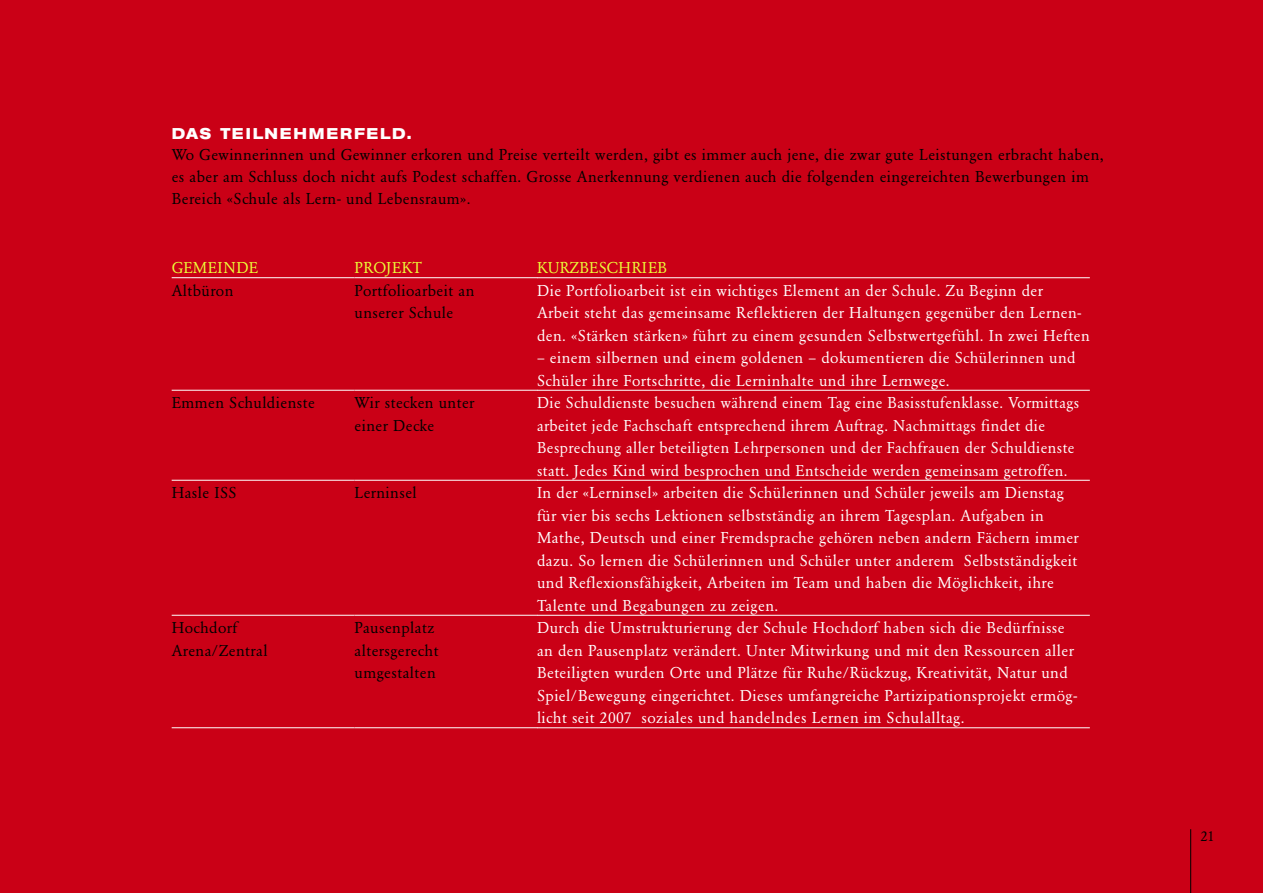
<style>
.page{position:relative;width:1263px;height:893px;background:#ca0016}
.page>*{position:absolute;margin:0;border:0;box-sizing:border-box;transform-origin:0 0}
.t1{font:15px/22.5px "GA12";letter-spacing:.04em;color:#fff}
.t2{font:15px/22.5px "GA12";letter-spacing:.04em;color:#000}
.t3{font:15px "GA12";letter-spacing:.02em;color:#ebff38}
.t4{font:700 expanded 15px "AK12";letter-spacing:.13em;color:#fff}
.t5{font:13.5px "GA12";color:#000}
</style>
<div class="page">
<hr style="left:1190px;top:829px;width:1px;height:64px;background:#000">
<hr style="left:172px;top:277px;width:182px;height:1px;background:#fff">
<hr style="left:172px;top:390px;width:182px;height:1px;background:#fff">
<hr style="left:172px;top:480px;width:182px;height:1px;background:#fff">
<hr style="left:172px;top:615px;width:182px;height:1px;background:#fff">
<hr style="left:172px;top:727px;width:182px;height:1px;background:#fff">
<hr style="left:354px;top:277px;width:183px;height:1px;background:#fff">
<hr style="left:354px;top:390px;width:183px;height:1px;background:#fff">
<hr style="left:354px;top:480px;width:183px;height:1px;background:#fff">
<hr style="left:354px;top:615px;width:183px;height:1px;background:#fff">
<hr style="left:354px;top:727px;width:183px;height:1px;background:#fff">
<hr style="left:537px;top:277px;width:553px;height:1px;background:#fff">
<hr style="left:537px;top:390px;width:553px;height:1px;background:#fff">
<hr style="left:537px;top:480px;width:553px;height:1px;background:#fff">
<hr style="left:537px;top:615px;width:553px;height:1px;background:#fff">
<hr style="left:537px;top:727px;width:553px;height:1px;background:#fff">
<p class="t4" style="left:172px;top:125px;width:241px">DAS TEILNEHMERFELD.</p>
<p class="t2" style="left:172px;top:144px;width:933px;line-height:21.8px">Wo Gewinnerinnen und Gewinner erkoren und Preise verteilt werden, gibt es immer auch jene, die zwar gute Leistungen erbracht haben, es aber am Schluss doch nicht aufs Podest schaffen. Grosse Anerkennung verdienen auch die folgenden eingereichten Bewerbungen im<br>Bereich «Schule als Lern- und Lebensraum».</p>
<p class="t3" style="left:172px;top:259px;width:88px">GEMEINDE</p>
<p class="t2" style="left:172px;top:279px;width:63px">Altbüron</p>
<p class="t3" style="left:354px;top:259px;width:69px">PROJEKT</p>
<p class="t2" style="left:354px;top:279px;width:121px">Portfolioarbeit an unserer Schule</p>
<p class="t2" style="left:172px;top:392px;width:144px">Emmen Schuldienste</p>
<p class="t2" style="left:354px;top:392px;width:121px">Wir stecken unter einer Decke</p>
<p class="t2" style="left:172px;top:482px;width:66px">Hasle ISS</p>
<p class="t2" style="left:354px;top:482px;width:64px">Lerninsel</p>
<p class="t2" style="left:172px;top:617px;width:97px">Hochdorf<br>Arena/Zentral</p>
<p class="t2" style="left:354px;top:617px;width:85px">Pausenplatz altersgerecht umgestalten</p>
<p class="t3" style="left:537px;top:259px;width:131px">KURZBESCHRIEB</p>
<p class="t1" style="left:537px;top:279px;width:554px">Die Portfolioarbeit ist ein wichtiges Element an der Schule. Zu Beginn der<br>Arbeit steht das gemeinsame Reflektieren der Haltungen gegenüber den Lernen&shy;den. «Stärken stärken» führt zu einem gesunden Selbstwertgefühl. In zwei Heften</p>
<p class="t1" style="left:537px;top:347px;width:544px">– einem silbernen und einem goldenen – dokumentieren die Schülerinnen und Schüler ihre Fortschritte, die Lerninhalte und ihre Lernwege.<br>Die Schuldienste besuchen während einem Tag eine Basisstufenklasse. Vormittags arbeitet jede Fachschaft entsprechend ihrem Auftrag. Nachmittags findet die Besprechung aller beteiligten Lehrpersonen und der Fachfrauen der Schuldienste statt. Jedes Kind wird besprochen und Entscheide werden gemeinsam getroffen.<br>In der «Lerninsel» arbeiten die Schülerinnen und Schüler jeweils am Dienstag für vier bis sechs Lektionen selbstständig an ihrem Tagesplan. Aufgaben in Mathe, Deutsch und einer Fremdsprache gehören neben andern Fächern immer dazu. So lernen die Schülerinnen und Schüler unter anderem Selbstständigkeit und Reflexionsfähigkeit, Arbeiten im Team und haben die Möglichkeit, ihre Talente und Begabungen zu zeigen.<br>Durch die Umstrukturierung der Schule Hochdorf haben sich die Bedürfnisse an den Pausenplatz verändert. Unter Mitwirkung und mit den Ressourcen aller Beteiligten wurden Orte und Plätze für Ruhe/Rückzug, Kreativität, Natur und Spiel/Bewegung eingerichtet. Dieses umfangreiche Partizipationsprojekt ermög&shy;licht seit 2007 soziales und handelndes Lernen im Schulalltag.</p>
<p class="t5" style="left:1201px;top:828px;width:15px">21</p>
</div>
